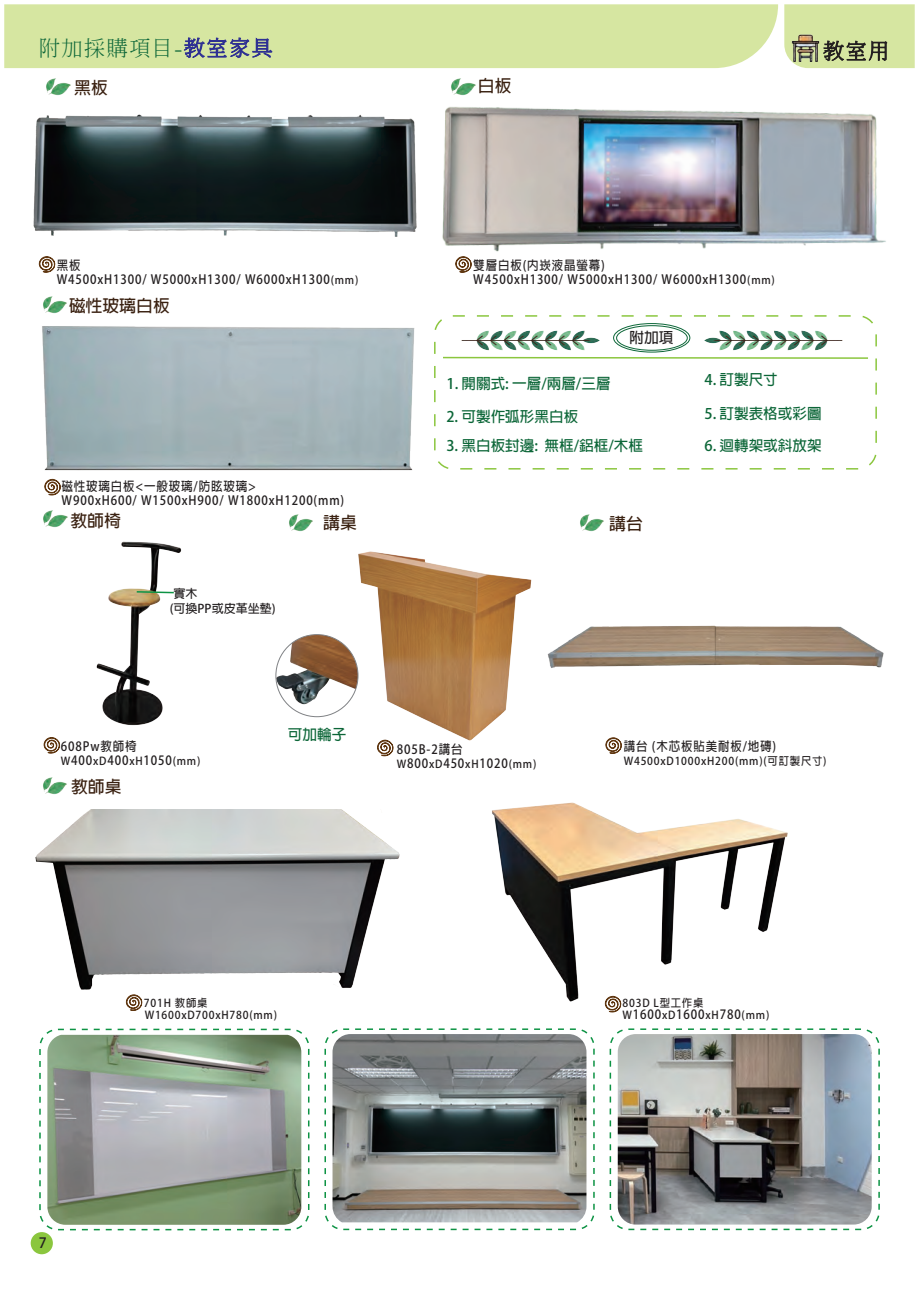
<style>
.page{position:relative;width:919px;height:1289px;background:#fff}
.page>*{position:absolute;margin:0;border:0;box-sizing:border-box;transform-origin:0 0}
.t1{font:300 21px "Adobe Ming Std";letter-spacing:.075em;color:#0c6638}
.t2{font:700 16.8px "Adobe Fan Heiti Std";color:#3a2111}
.t3{font:700 14.7px "Adobe Fan Heiti Std";color:#231f20}
.t4{font:700 14.55px "Adobe Fan Heiti Std";color:#0c6638}
.t5{font:700 14.1px "Adobe Fan Heiti Std";color:#231f20}
.t6{font:700 12.75px/14px "Adobe Fan Heiti Std";letter-spacing:.075em;color:#231f20;scale:.9 1}
.t7{font:700 12px "Adobe Fan Heiti Std";color:#231f20}
.t8{font:700 10.95px "Adobe Fan Heiti Std";letter-spacing:.075em;color:#231f20;scale:.95 1}
.s1{color:#2e3092}
.s2{font-size:10.95px}
</style>
<div class="page">
<div style="left:4px;top:4px;width:774px;height:64px;background:#d6e6a1"></div>
<svg style="left:184px;top:37px;width:88px;height:21px;background:#919b9a"></svg>
<img style="left:46px;top:78px;width:25px;height:18px">
<img style="left:580px;top:514px;width:24px;height:18px">
<img style="left:43px;top:510px;width:25px;height:18px">
<img style="left:43px;top:296px;width:24px;height:18px">
<img style="left:451px;top:78px;width:25px;height:18px">
<img style="left:43px;top:777px;width:24px;height:18px">
<img style="left:289px;top:514px;width:24px;height:18px">
<svg style="left:784px;top:4px;width:130px;height:64px;background:#c9d799"></svg>
<img style="left:791px;top:33px;width:29px;height:30px">
<svg style="left:377px;top:743px;width:17px;height:13px"></svg>
<svg style="left:605px;top:737px;width:17px;height:17px"></svg>
<svg style="left:43px;top:737px;width:17px;height:17px"></svg>
<svg style="left:38px;top:256px;width:18px;height:17px"></svg>
<svg style="left:455px;top:264px;width:17px;height:9px"></svg>
<svg style="left:44px;top:483px;width:17px;height:13px"></svg>
<img style="left:42px;top:326px;width:373px;height:157px">
<img style="left:358px;top:551px;width:174px;height:192px">
<img style="left:96px;top:541px;width:86px;height:185px">
<img style="left:35px;top:809px;width:365px;height:181px">
<img style="left:492px;top:802px;width:296px;height:200px">
<svg style="left:604px;top:995px;width:18px;height:17px"></svg>
<img style="left:332px;top:1034px;width:254px;height:188px">
<img style="left:47px;top:1034px;width:254px;height:190px">
<img style="left:617px;top:1034px;width:254px;height:190px">
<div style="left:39px;top:1028px;width:270px;height:202px;border:2px dashed #0d9344;border-radius:18px"></div>
<div style="left:324px;top:1028px;width:270px;height:202px;border:2px dashed #0d9344;border-radius:18px"></div>
<div style="left:609px;top:1028px;width:270px;height:202px;border:2px dashed #0d9344;border-radius:18px"></div>
<img style="left:442px;top:107px;width:444px;height:157px">
<img style="left:547px;top:625px;width:337px;height:43px">
<img style="left:33px;top:114px;width:384px;height:123px">
<div style="left:434px;top:315px;width:442px;height:154px;border:2px dashed #8bc63e;border-radius:18px"></div>
<div style="left:616px;top:325px;width:71px;height:25px;border:1px solid #0c6638;border-radius:50%"></div>
<div style="left:613px;top:323px;width:77px;height:29px;border:1px solid #0c6638;border-radius:50%"></div>
<svg style="left:443px;top:356px;width:425px;height:3px"></svg>
<img style="left:704px;top:330px;width:139px;height:29px">
<img style="left:460px;top:330px;width:139px;height:29px">
<img style="left:277px;top:634px;width:81px;height:78px">
<div style="left:275px;top:634px;width:83px;height:83px;border:1px solid #808285;border-radius:50%"></div>
<svg style="left:135px;top:590px;width:40px;height:4px"></svg>
<svg style="left:125px;top:994px;width:18px;height:17px"></svg>
<div style="left:31px;top:1231px;width:22px;height:23px;background:#8bc63e;border-radius:50%"></div>
<h1 class="t1" style="left:39px;top:36px;width:235px">附加採購項目-<span class="s1">教室家具</span></h1>
<h2 class="t2" style="left:74px;top:77px;width:35px">黑板</h2>
<h2 class="t2" style="left:478px;top:76px;width:35px">白板</h2>
<p class="t6" style="left:57px;top:258px;width:336px">黑板<br>W4500xH1300/ W5000xH1300/ W6000xH1300<span class="s2">(mm)</span></p>
<p class="t6" style="left:473px;top:259px;width:336px">雙層白板(內崁液晶螢幕)<br>W4500xH1300/ W5000xH1300/ W6000xH1300<span class="s2">(mm)</span></p>
<h2 class="t2" style="left:69px;top:296px;width:103px">磁性玻璃白板</h2>
<p class="t6" style="left:62px;top:479px;width:315px">磁性玻璃白板&lt;一般玻璃/防眩玻璃&gt;<br>W900xH600/ W1500xH900/ W1800xH1200(mm)</p>
<p class="t3" style="left:629px;top:329px;width:46px">附加項</p>
<p class="t4" style="left:446px;top:374px;width:166px">1. 開關式: 一層/兩層/三層</p>
<p class="t4" style="left:704px;top:371px;width:75px">4. 訂製尺寸</p>
<p class="t4" style="left:446px;top:408px;width:133px">2. 可製作弧形黑白板</p>
<p class="t4" style="left:446px;top:437px;width:198px">3. 黑白板封邊: 無框/鋁框/木框</p>
<p class="t4" style="left:704px;top:405px;width:119px">5. 訂製表格或彩圖</p>
<p class="t4" style="left:704px;top:437px;width:119px">6. 迴轉架或斜放架</p>
<h2 class="t2" style="left:70px;top:510px;width:52px">教師椅</h2>
<h2 class="t2" style="left:323px;top:513px;width:35px">講桌</h2>
<h2 class="t2" style="left:609px;top:514px;width:35px">講台</h2>
<p class="t7" style="left:174px;top:586px;width:25px">實木</p>
<p class="t7" style="left:170px;top:601px;width:107px">(可換PP或皮革坐墊)</p>
<p class="t6" style="left:61px;top:739px;width:156px">608Pw教師椅<br><span class="s2">W</span>400<span class="s2">xD</span>400<span class="s2">xH</span>1050<span class="s2">(mm)</span></p>
<h2 class="t2" style="left:71px;top:776px;width:52px">教師桌</h2>
<p class="t4" style="left:288px;top:726px;width:60px">可加輪子</p>
<p class="t6" style="left:397px;top:743px;width:156px">805B-2講台<br><span class="s2">W</span>800<span class="s2">xD</span>450<span class="s2">xH</span>1020<span class="s2">(mm)</span></p>
<p class="t6" style="left:623px;top:740px;width:171px">講台 (木芯板貼美耐板/地磚)</p>
<p class="t8" style="left:623px;top:754px;width:215px">W4500xD1000xH200(mm)(可訂製尺寸)</p>
<p class="t8" style="left:144px;top:996px;width:68px">701H 教師桌</p>
<p class="t8" style="left:145px;top:1008px;width:141px">W1600xD700xH780(mm)</p>
<p class="t8" style="left:622px;top:996px;width:87px">803D L型工作桌</p>
<p class="t6" style="left:622px;top:1008px;width:164px"><span class="s2">W</span>1600<span class="s2">xD</span>1600<span class="s2">xH</span>780<span class="s2">(mm)</span></p>
<p class="t5" style="left:39px;top:1234px;width:9px">7</p>
</div>
